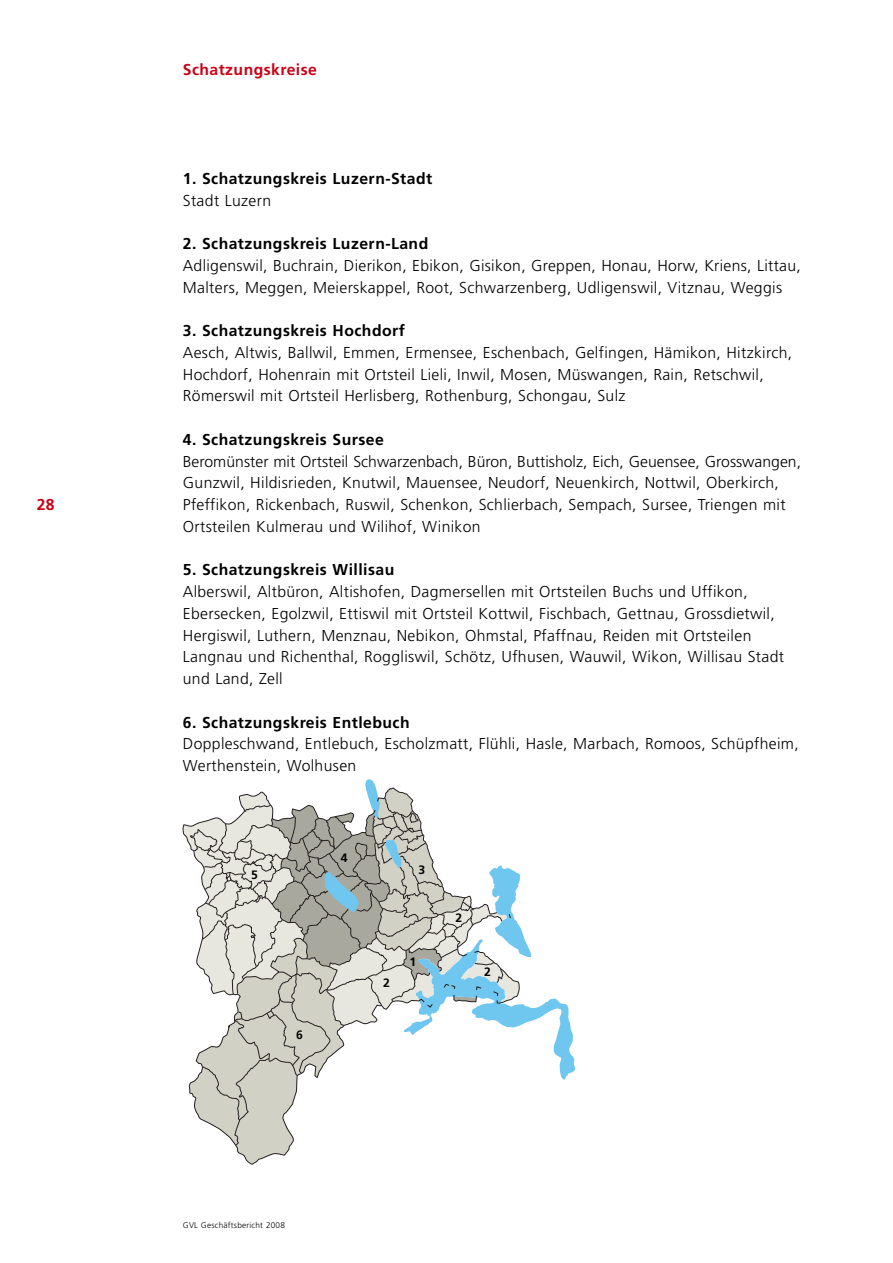
<style>
.page{position:relative;width:893px;height:1263px;background:#fff}
.page>*{position:absolute;margin:0;border:0;box-sizing:border-box;transform-origin:0 0}
.t1{font:300 15.75px/21.8px "Frutiger";letter-spacing:.02em;color:#000}
.t2{font:700 15.75px "Frutiger";letter-spacing:.03em;color:#000}
.t3{font:700 15.75px "Frutiger";letter-spacing:.03em;color:#ca0016}
.t4{font:700 12.15px "Frutiger";color:#000}
.t5{font:300 8.25px "Frutiger";letter-spacing:.03em;color:#000}
</style>
<div class="page">
<svg style="left:183px;top:779px;width:392px;height:385px"></svg>
<p class="t3" style="left:37px;top:498px;width:19px">28</p>
<p class="t3" style="left:183px;top:63px;width:136px">Schatzungskreise</p>
<p class="t2" style="left:183px;top:172px;width:251px">1. Schatzungskreis Luzern-Stadt</p>
<p class="t1" style="left:183px;top:190px;width:90px">Stadt Luzern</p>
<p class="t2" style="left:183px;top:237px;width:247px">2. Schatzungskreis Luzern-Land</p>
<p class="t1" style="left:183px;top:256px;width:620px">Adligenswil, Buchrain, Dierikon, Ebikon, Gisikon, Greppen, Honau, Horw, Kriens, Littau,<br>Malters, Meggen, Meierskappel, Root, Schwarzenberg, Udligenswil, Vitznau, Weggis</p>
<p class="t2" style="left:183px;top:324px;width:223px">3. Schatzungskreis Hochdorf</p>
<p class="t1" style="left:183px;top:343px;width:611px">Aesch, Altwis, Ballwil, Emmen, Ermensee, Eschenbach, Gelfingen, Hämikon, Hitzkirch,<br>Hochdorf, Hohenrain mit Ortsteil Lieli, Inwil, Mosen, Müswangen, Rain, Retschwil,<br>Römerswil mit Ortsteil Herlisberg, Rothenburg, Schongau, Sulz</p>
<p class="t2" style="left:183px;top:433px;width:202px">4. Schatzungskreis Sursee</p>
<p class="t1" style="left:183px;top:451px;width:620px">Beromünster mit Ortsteil Schwarzenbach, Büron, Buttisholz, Eich, Geuensee, Grosswangen, Gunzwil, Hildisrieden, Knutwil, Mauensee, Neudorf, Neuenkirch, Nottwil, Oberkirch, Pfeffikon, Rickenbach, Ruswil, Schenkon, Schlierbach, Sempach, Sursee, Triengen mit Ortsteilen Kulmerau und Wilihof, Winikon</p>
<p class="t2" style="left:183px;top:563px;width:213px">5. Schatzungskreis Willisau</p>
<p class="t1" style="left:183px;top:582px;width:603px">Alberswil, Altbüron, Altishofen, Dagmersellen mit Ortsteilen Buchs und Uffikon, Ebersecken, Egolzwil, Ettiswil mit Ortsteil Kottwil, Fischbach, Gettnau, Grossdietwil, Hergiswil, Luthern, Menznau, Nebikon, Ohmstal, Pfaffnau, Reiden mit Ortsteilen Langnau und Richenthal, Roggliswil, Schötz, Ufhusen, Wauwil, Wikon, Willisau Stadt und Land, Zell</p>
<p class="t2" style="left:183px;top:716px;width:228px">6. Schatzungskreis Entlebuch</p>
<p class="t1" style="left:183px;top:734px;width:617px">Doppleschwand, Entlebuch, Escholzmatt, Flühli, Hasle, Marbach, Romoos, Schüpfheim,<br>Werthenstein, Wolhusen</p>
<p class="t4" style="left:251px;top:870px;width:8px">5</p>
<p class="t4" style="left:296px;top:1030px;width:8px">6</p>
<p class="t4" style="left:341px;top:853px;width:8px">4</p>
<p class="t4" style="left:419px;top:865px;width:8px">3</p>
<p class="t4" style="left:383px;top:978px;width:8px">2</p>
<p class="t4" style="left:410px;top:957px;width:8px">1</p>
<p class="t4" style="left:455px;top:913px;width:8px">2</p>
<p class="t4" style="left:484px;top:966px;width:8px">2</p>
<p class="t5" style="left:183px;top:1222px;width:104px">GVL Geschäftsbericht 2008</p>
</div>
